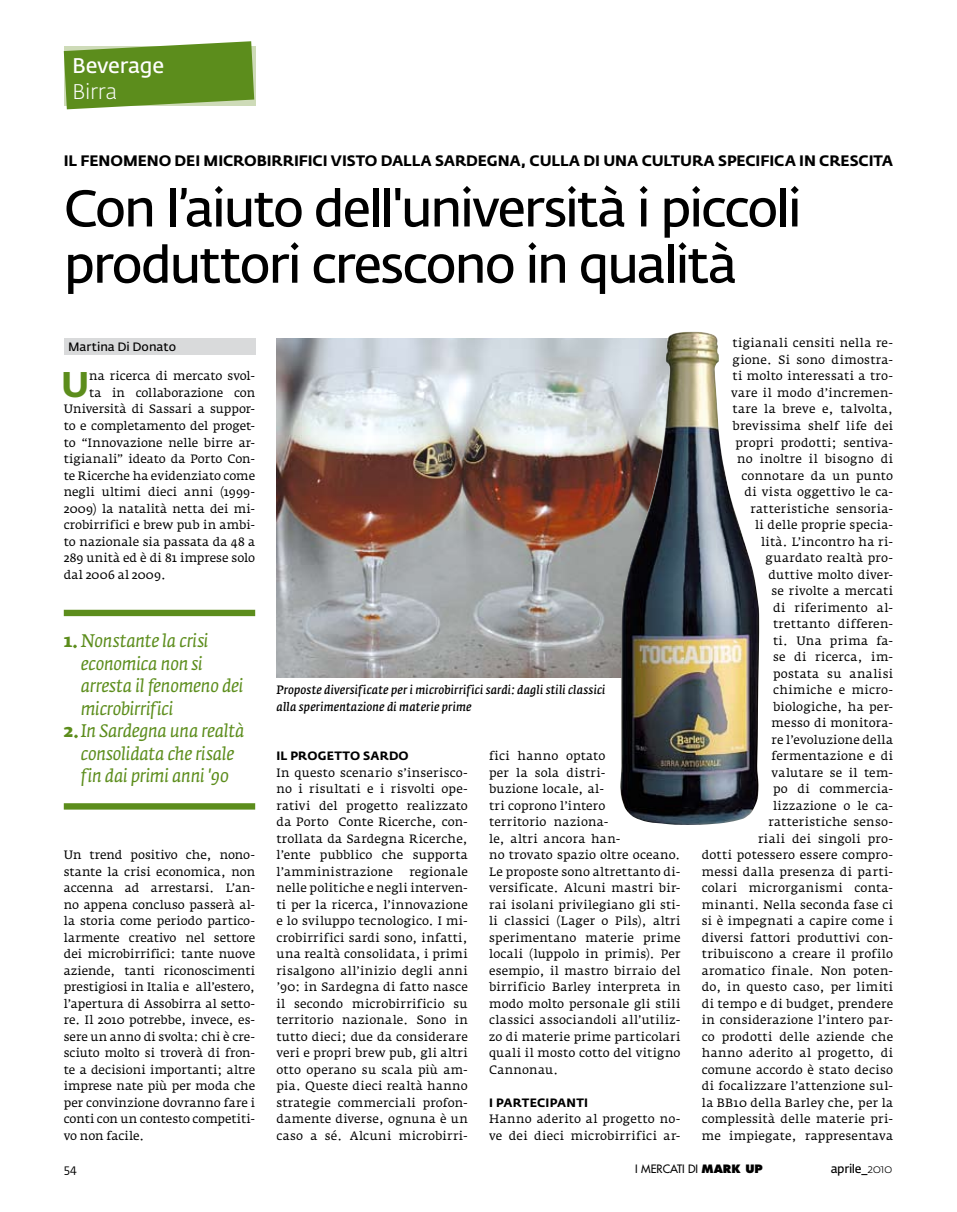
<style>
.page{position:relative;width:957px;height:1212px;background:#fff}
.page>*{position:absolute;margin:0;border:0;box-sizing:border-box;transform-origin:0 0}
.t1{font:600 51px/56.2px "Fedra Sans Std";letter-spacing:-.045em;color:#000}
.t2{font:700 35.4px "Fedra Sans Std";color:#5c8d1c}
.t3{font:600 21px "Fedra Sans Std";letter-spacing:-.015em;color:#fff}
.t4{font:300 21px "Fedra Sans Std";letter-spacing:-.015em;color:#fff}
.t5{font:italic 18px "Fedra Serif A Std";letter-spacing:-.015em;color:#5c8d1c}
.t6{font:700 15px "Fedra Sans Std";letter-spacing:-.01em;color:#000}
.t7{font:12px/16.5px "Fedra Serif A Std";letter-spacing:.02em;color:#000;text-align:justify}
.t8{font:12px "Fedra Serif A Std";color:#000}
.t9{font:italic 600 12px/16.5px "Fedra Serif A Std";letter-spacing:.015em;color:#000}
.t10{font:12px "Fedra Serif A Std";letter-spacing:-.005em;color:#000}
.t11{font:700 12px "Fedra Sans Std";letter-spacing:.015em;color:#000}
.t12{font:600 12px "Fedra Sans Std";color:#000}
.t13{font:12px "Fedra Sans Std";color:#000}
.t14{font:500 11.25px "Futura Std";color:#000}
.s1{font-weight:700;font-style:normal}
.s2{font-weight:800}
.s3{font-weight:300}
</style>
<div class="page">
<svg style="left:64px;top:41px;width:190px;height:68px;background:#719c3a"></svg>
<img style="left:276px;top:338px;width:344px;height:339px">
<div style="left:64px;top:338px;width:191px;height:17px;background:#d9dadb"></div>
<div style="left:64px;top:610px;width:191px;height:6px;background:#5c8d1c"></div>
<div style="left:64px;top:803px;width:191px;height:6px;background:#5c8d1c"></div>
<img style="left:620px;top:332px;width:139px;height:493px">
<h3 class="t3" style="left:72px;top:53px;width:93px">Beverage</h3>
<h3 class="t4" style="left:72px;top:79px;width:47px">Birra</h3>
<p class="t6" style="left:64px;top:151px;width:830px">IL FENOMENO DEI MICROBI RRI FICI VISTO DALLA SARDEGNA, CULLA DI UNA CULTURA SPECIFICA IN CRESCITA</p>
<h1 class="t1" style="left:64px;top:181px;width:739px">Con l’aiuto dell'università i piccoli produttori crescono in qualità</h1>
<p class="t12" style="left:68px;top:340px;width:109px">Martina Di Donato</p>
<h2 class="t2" style="left:61px;top:362px;width:30px">U</h2>
<p class="t8" style="left:89px;top:369px;width:168px">na ricerca di mercato svol-</p>
<p class="t10" style="left:89px;top:386px;width:168px">ta in collaborazione con</p>
<p class="t7" style="left:64px;top:401px;width:193px">Università di Sassari a suppor-</p>
<p class="t10" style="left:64px;top:419px;width:193px">to e completamento del proget-</p>
<p class="t8" style="left:64px;top:435px;width:193px">to “Innovazione nelle birre ar-</p>
<p class="t7" style="left:64px;top:451px;width:193px">tigianali” ideato da Porto Con-</p>
<p class="t8" style="left:64px;top:468px;width:193px">te Ricerche ha evidenziato come</p>
<p class="t7" style="left:64px;top:484px;width:193px">negli ultimi dieci anni (1999-</p>
<p class="t7" style="left:64px;top:500px;width:193px">2009) la natalità netta dei mi-</p>
<p class="t8" style="left:64px;top:518px;width:193px">crobirrifici e brew pub in ambi-</p>
<p class="t7" style="left:64px;top:533px;width:193px">to nazionale sia passata da 48 a</p>
<p class="t7" style="left:64px;top:550px;width:193px">289 unità ed è di 81 imprese solo</p>
<p class="t7" style="left:64px;top:566px;width:104px">dal 2006 al 2009.</p>
<h3 class="t5" style="left:64px;top:630px;width:146px"><span class="s1">1.</span>Nonstante la crisi</h3>
<h3 class="t5" style="left:81px;top:653px;width:124px">economica non si</h3>
<h3 class="t5" style="left:81px;top:675px;width:164px">arresta il fenomeno dei</h3>
<h3 class="t5" style="left:81px;top:698px;width:94px">microbirrifici</h3>
<h3 class="t5" style="left:64px;top:720px;width:182px"><span class="s1">2.</span>In Sardegna una realtà</h3>
<h3 class="t5" style="left:81px;top:743px;width:155px">consolidata che risale</h3>
<h3 class="t5" style="left:81px;top:765px;width:150px">fin dai primi anni '90</h3>
<p class="t7" style="left:64px;top:847px;width:193px">Un trend positivo che, nono&shy;stante la crisi economica, non accenna ad arrestarsi. L’an&shy;no appena concluso passerà al&shy;la storia come periodo partico&shy;larmente creativo nel settore dei microbirrifici: tante nuove aziende, tanti riconoscimenti prestigiosi in Italia e all’estero, l’apertura di Assobirra al setto&shy;re. Il 2010 potrebbe, invece, es&shy;sere un anno di svolta: chi è cre&shy;sciuto molto si troverà di fron&shy;te a decisioni importanti; altre imprese nate più per moda che per convinzione dovranno fare i conti con un contesto competiti&shy;vo non facile.</p>
<p class="t9" style="left:276px;top:682px;width:330px">Proposte diversificate per i microbirrifici sardi: dagli stili classici alla sperimentazione di materie prime</p>
<p class="t11" style="left:276px;top:748px;width:134px">IL PROGETTO SARDO</p>
<p class="t7" style="left:276px;top:764px;width:193px">In questo scenario s’inserisco&shy;no i risultati e i risvolti ope&shy;rativi del progetto realizzato da Porto Conte Ricerche, con&shy;trollata da Sardegna Ricerche, l’ente pubblico che supporta l’amministrazione</p>
<p class="t7" style="left:276px;top:863px;width:193px;text-indent:133px">regionale nelle politiche e negli interven&shy;ti per la ricerca, l’innovazione e lo sviluppo tecnologico. I mi&shy;crobirrifici sardi sono, infatti, una realtà consolidata, i primi risalgono all’inizio degli anni ’90: in Sardegna di fatto nasce il secondo microbirrificio su territorio nazionale. Sono in tutto dieci; due da considerare veri e propri brew pub, gli altri otto operano su scala più am&shy;pia. Queste dieci realtà hanno strategie commerciali profon&shy;damente diverse, ognuna è un caso a sé. Alcuni microbirri-</p>
<p class="t7" style="left:489px;top:748px;width:193px;text-align:left">fici hanno optato<br>per la sola distri-<br>buzione locale, al-<br>tri coprono l’intero<br>territorio naziona-<br>le, altri ancora han-<br>no trovato spazio oltre oceano.<br>Le proposte sono altrettanto di&shy;versificate. Alcuni mastri bir&shy;rai isolani privilegiano gli sti&shy;li classici (Lager o Pils), altri sperimentano materie prime locali (luppolo in primis). Per esempio, il mastro birraio del birrificio Barley interpreta in modo molto personale gli stili classici associandoli all’utiliz&shy;zo di materie prime particolari quali il mosto cotto del vitigno<br>Cannonau.</p>
<p class="t11" style="left:489px;top:1094px;width:99px">I PARTECI PANTI</p>
<p class="t7" style="left:489px;top:1111px;width:193px">Hanno aderito al progetto no&shy;ve dei dieci microbirrifici ar-</p>
<p class="t7" style="left:702px;top:335px;width:193px;text-align:right">tigianali censiti nella re&shy;gione. Si sono dimostra-<br>ti molto interessati a tro-<br>vare il modo d’incremen-<br>tare la breve e, talvolta, brevissima shelf life dei propri prodotti; sentiva-<br>no inoltre il bisogno di connotare da un punto<br>di vista oggettivo le ca&shy;ratteristiche sensoria-<br>li delle proprie specia-<br>lità. L’incontro ha ri&shy;guardato realtà pro-<br>duttive molto diver-<br>se rivolte a mercati<br>di riferimento al-<br>trettanto differen-<br>ti. Una prima fa-<br>se di ricerca, im-<br>postata su analisi<br>chimiche e micro&shy;biologiche, ha per-<br>messo di monitora-<br>re l’evoluzione della fermentazione e di<br>valutare se il tem-<br>po di commercia-<br>lizzazione o le ca&shy;ratteristiche senso-<br>riali dei singoli pro-<br>dotti potessero essere compro&shy;messi dalla presenza di parti&shy;colari microrganismi conta&shy;minanti. Nella seconda fase ci si è impegnati a capire come i diversi fattori produttivi con&shy;tribuiscono a creare il profilo aromatico finale. Non poten&shy;do, in questo caso, per limiti di tempo e di budget, prendere in considerazione l’intero par&shy;co prodotti delle aziende che hanno aderito al progetto, di comune accordo è stato deciso di focalizzare l’attenzione sul&shy;la BB10 della Barley che, per la complessità delle materie pri&shy;me impiegate, rappresentava</p>
<p class="t13" style="left:64px;top:1161px;width:14px">54</p>
<p class="t14" style="left:635px;top:1162px;width:129px">I MERCATI DI <span class="s2">MARK UP</span></p>
<p class="t12" style="left:830px;top:1161px;width:63px">aprile_<span class="s3">2010</span></p>
</div>
